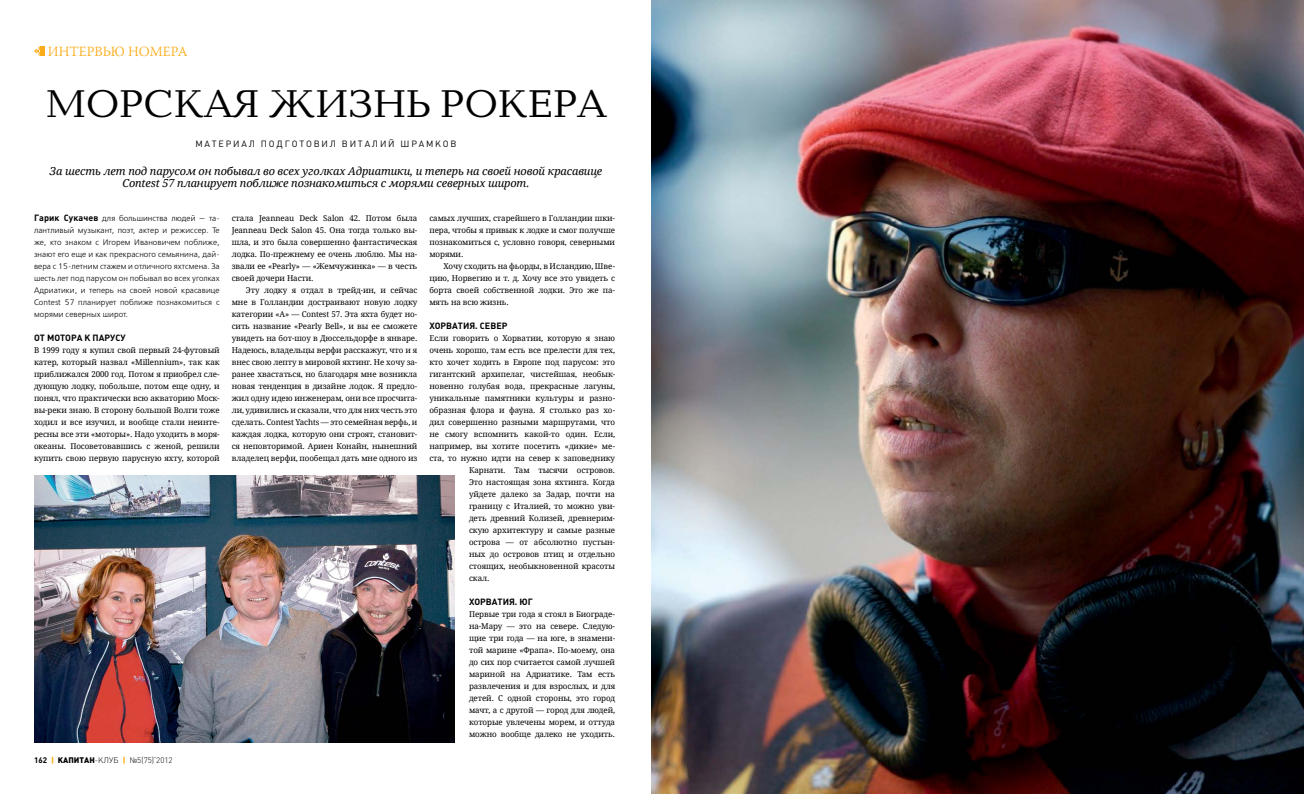
<style>
.page{position:relative;width:1304px;height:794px;background:#fff}
.page>*{position:absolute;margin:0;border:0;box-sizing:border-box;transform-origin:0 0}
.t1{font:40px "Baltica C";color:#000}
.t2{font:300 14px "Warnock Pro";color:#fbad19}
.t3{font:italic 11px/12px "Droid Serif";letter-spacing:-.01em;color:#000;text-align:center}
.t4{font:700 9px "Plumb";color:#000}
.t5{font:9px "Plumb";letter-spacing:.2em;color:#000}
.t6{font:8px/12px "Droid Serif";letter-spacing:-.01em;color:#000;text-align:justify}
.t7{font:8px/12px "Free Set Light C";letter-spacing:.01em;color:#000;text-align:justify}
.t8{font:300 8px "Plumb";color:#000}
.s1{font-family:"Plumb";font-weight:700;font-size:9px}
.s2{font-weight:700}
.s3{font-weight:900;color:#fbad19}
.s4{font-family:"Plumb Soft";font-weight:900}
</style>
<div class="page">
<svg style="left:34px;top:46px;width:11px;height:10px"></svg>
<img style="left:34px;top:475px;width:421px;height:268px">
<img style="left:652px;top:0;width:652px;height:794px">
<h2 class="t2" style="left:48px;top:43px;width:141px">ИНТЕРВЬЮ НОМЕРА</h2>
<h1 class="t1" style="left:46px;top:83px;width:562px">МОРСКАЯ ЖИЗНЬ РОКЕРА</h1>
<p class="t5" style="left:195px;top:139px;width:263px">МАТЕРИАЛ ПОДГОТОВИЛ ВИТАЛИЙ ШРАМКОВ</p>
<h3 class="t3" style="left:50px;top:166px;width:554px">За шесть лет под парусом он побывал во всех уголках Адриатики, и теперь на своей новой красавице<br>Contest 57 планирует поближе познакомиться с морями северных широт.</h3>
<p class="t7" style="left:34px;top:212px;width:187px"><span class="s1">Гарик Сукачев</span> для большинства людей — та&shy;лантливый музыкант, поэт, актер и режиссер. Те же, кто знаком с Игорем Ивановичем поближе, знают его еще и как прекрасного семьянина, дай&shy;вера с 15-летним стажем и отличного яхтсмена. За шесть лет под парусом он побывал во всех уголках Адриатики, и теперь на своей новой красавице Contest 57 планирует поближе познакомиться с морями северных широт.</p>
<p class="t4" style="left:34px;top:332px;width:93px">ОТ МОТОРА К ПАРУСУ</p>
<p class="t6" style="left:34px;top:344px;width:187px">В 1999 году я купил свой первый 24-футовый катер, который назвал «Millennium», так как приближался 2000 год. Потом я приобрел сле&shy;дующую лодку, побольше, потом еще одну, и понял, что практически всю акваторию Моск&shy;вы-реки знаю. В сторону большой Волги тоже ходил и все изучил, и вообще стали неинте&shy;ресны все эти «моторы». Надо уходить в моря&shy;океаны. Посоветовавшись с женой, решили купить свою первую парусную яхту, которой</p>
<p class="t6" style="left:232px;top:212px;width:187px">стала Jeanneau Deck Salon 42. Потом была Jeanneau Deck Salon 45. Она тогда только вы&shy;шла, и это была совершенно фантастическая лодка. По-прежнему ее очень люблю. Мы на&shy;звали ее «Pearly» — «Жемчужинка» — в честь своей дочери Насти.</p>
<p class="t6" style="left:232px;top:284px;width:187px;text-indent:14px">Эту лодку я отдал в трейд-ин, и сейчас мне в Голландии достраивают новую лодку категории «А» — Contest 57. Эта яхта будет но&shy;сить название «Pearly Bell», и вы ее сможете увидеть на бот-шоу в Дюссельдорфе в январе.<br>Надеюсь, владельцы верфи расскажут, что и я внес свою лепту в мировой яхтинг. Не хочу за&shy;ранее хвастаться, но благодаря мне возникла новая тенденция в дизайне лодок. Я предло&shy;жил одну идею инженерам, они все просчита&shy;ли, удивились и сказали, что для них честь это сделать. Contest Yachts — это семейная верфь, и каждая лодка, которую они строят, становит&shy;ся неповторимой. Ариен Конайн, нынешний владелец верфи, пообещал дать мне одного из</p>
<p class="t8" style="left:34px;top:756px;width:140px"><span class="s2">162</span> <span class="s3">|</span> <span class="s4">КАПИТАН</span>-КЛУБ <span class="s3">|</span> №5(75)’2012</p>
<p class="t6" style="left:429px;top:212px;width:187px">самых лучших, старейшего в Голландии шки&shy;пера, чтобы я привык к лодке и смог получше познакомиться с, условно говоря, северными морями.</p>
<p class="t6" style="left:429px;top:260px;width:187px;text-indent:14px">Хочу сходить на фьорды, в Исландию, Шве&shy;цию, Норвегию и т. д. Хочу все это увидеть с борта своей собственной лодки. Это же па&shy;мять на всю жизнь.</p>
<p class="t4" style="left:429px;top:320px;width:80px">ХОРВАТИЯ. СЕВЕР</p>
<p class="t6" style="left:429px;top:332px;width:187px">Если говорить о Хорватии, которую я знаю</p>
<p class="t6" style="left:429px;top:344px;width:187px">очень хорошо, там есть все прелести для тех,</p>
<p class="t6" style="left:429px;top:356px;width:187px">кто хочет ходить в Европе под парусом: это</p>
<p class="t6" style="left:429px;top:368px;width:187px">гигантский архипелаг, чистейшая, необык-</p>
<p class="t6" style="left:429px;top:380px;width:187px">новенно голубая вода, прекрасные лагуны,</p>
<p class="t6" style="left:429px;top:392px;width:187px">уникальные памятники культуры и разно-</p>
<p class="t6" style="left:429px;top:404px;width:187px">образная флора и фауна. Я столько раз хо-</p>
<p class="t6" style="left:429px;top:416px;width:187px">дил совершенно разными маршрутами, что</p>
<p class="t6" style="left:429px;top:428px;width:187px">не смогу вспомнить какой-то один. Если,</p>
<p class="t6" style="left:429px;top:440px;width:187px">например, вы хотите посетить «дикие» ме-</p>
<p class="t6" style="left:429px;top:452px;width:187px">ста, то нужно идти на север к заповеднику</p>
<p class="t6" style="left:469px;top:464px;width:148px">Карнати. Там тысячи островов.</p>
<p class="t6" style="left:469px;top:476px;width:148px">Это настоящая зона яхтинга. Когда</p>
<p class="t6" style="left:469px;top:488px;width:148px">уйдете далеко за Задар, почти на</p>
<p class="t6" style="left:469px;top:500px;width:148px">границу с Италией, то можно уви-</p>
<p class="t6" style="left:469px;top:512px;width:148px">деть древний Колизей, древнерим-</p>
<p class="t6" style="left:469px;top:524px;width:148px">скую архитектуру и самые разные</p>
<p class="t6" style="left:469px;top:536px;width:148px">острова — от абсолютно пустын-</p>
<p class="t6" style="left:469px;top:548px;width:148px">ных до островов птиц и отдельно</p>
<p class="t6" style="left:469px;top:560px;width:148px">стоящих, необыкновенной красоты</p>
<p class="t6" style="left:469px;top:572px;width:22px">скал.</p>
<p class="t4" style="left:469px;top:596px;width:65px">ХОРВАТИЯ. ЮГ</p>
<p class="t6" style="left:469px;top:608px;width:148px">Первые три года я стоял в Биограде&shy;на-Мару — это на севере. Следую&shy;щие три года — на юге, в знамени&shy;той марине «Фрапа». По-моему, она до сих пор считается самой лучшей мариной на Адриатике. Там есть развлечения и для взрослых, и для детей. С одной стороны, это город мачт, а с другой — город для людей, которые увлечены морем, и оттуда можно вообще далеко не уходить.</p>
</div>
